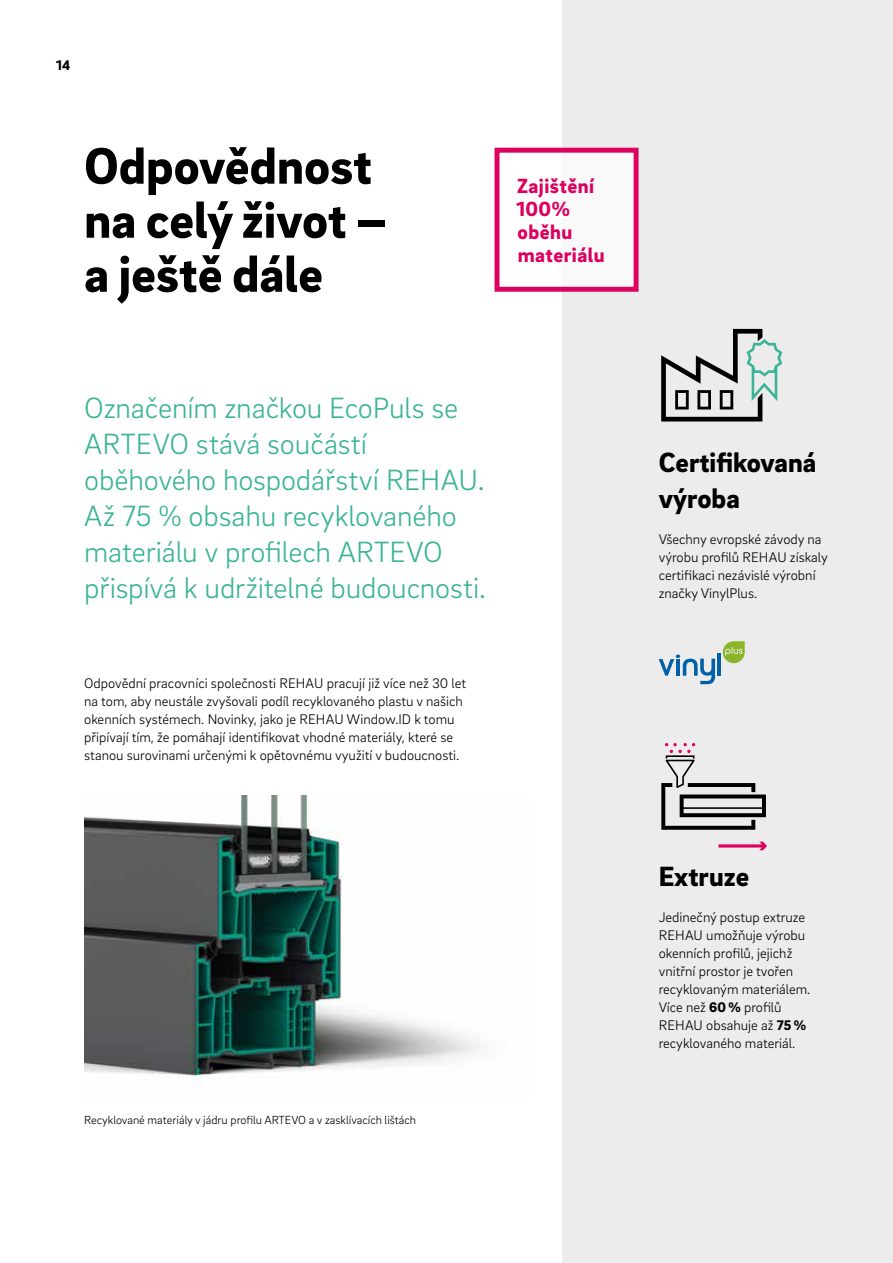
<style>
.page{position:relative;width:893px;height:1263px;background:#fff}
.page>*{position:absolute;margin:0;border:0;box-sizing:border-box;transform-origin:0 0}
.t1{font:900 52.5px/54px "Brix Sans";color:#000}
.t2{font:300 30px/36px "Brix Sans";letter-spacing:-.005em;color:#3cb497}
.t3{font:900 28.5px/36px "Brix Sans";color:#000}
.t4{font:900 21px/23.1px "Brix Sans";letter-spacing:.02em;color:#dd005f}
.t5{font:300 14.25px/18px "Brix Sans";color:#000}
.t6{font:900 14.25px "Brix Sans";color:#000}
.t7{font:300 12px "Brix Sans";color:#000}
.s1{font-weight:900}
</style>
<div class="page">
<img style="left:84px;top:796px;width:397px;height:288px">
<div style="left:563px;top:0;width:330px;height:1263px;background:#ececec"></div>
<svg style="left:723px;top:641px;width:22px;height:22px"></svg>
<hr style="left:717px;top:654px;width:4px;height:22px;background:#0060aa">
<svg style="left:659px;top:654px;width:56px;height:30px"></svg>
<div style="left:497px;top:150px;width:139px;height:139px;background:#fff"></div>
<div style="left:495px;top:148px;width:144px;height:144px;border:5px solid #dd005f"></div>
<svg style="left:718px;top:842px;width:49px;height:8px"></svg>
<svg style="left:661px;top:743px;width:105px;height:87px"></svg>
<svg style="left:661px;top:329px;width:121px;height:92px"></svg>
<p class="t6" style="left:56px;top:56px;width:16px">14</p>
<h1 class="t1" style="left:84px;top:136px;width:305px">Odpovědnost na celý život – a ještě dále</h1>
<h3 class="t4" style="left:516px;top:173px;width:90px">Zajištění<br>100% oběhu materiálu</h3>
<h2 class="t2" style="left:84px;top:388px;width:403px">Označením značkou EcoPuls se<br>ARTEVO stává součástí oběhového hospodářství REHAU.<br>Až 75 % obsahu recyklovaného materiálu v profilech ARTEVO přispívá k udržitelné budoucnosti.</h2>
<p class="t5" style="left:84px;top:673px;width:384px">Odpovědní pracovníci společnosti REHAU pracují již více než 30 let na tom, aby neustále zvyšovali podíl recyklovaného plastu v našich okenních systémech. Novinky, jako je REHAU Window.ID k tomu připívají tím, že pomáhají identifikovat vhodné materiály, které se stanou surovinami určenými k opětovnému využití v budoucnosti.</p>
<p class="t7" style="left:84px;top:1112px;width:333px">Recyklované materiály v jádru profilu ARTEVO a v zasklívacích lištách</p>
<h3 class="t3" style="left:659px;top:443px;width:159px">Certifikovaná výroba</h3>
<p class="t5" style="left:659px;top:529px;width:171px">Všechny evropské závody na výrobu profilů REHAU získaly certifikaci nezávislé výrobní značky VinylPlus.</p>
<h3 class="t3" style="left:659px;top:857px;width:92px">Extruze</h3>
<p class="t5" style="left:659px;top:907px;width:153px">Jedinečný postup extruze<br>REHAU umožňuje výrobu okenních profilů, jejichž vnitřní prostor je tvořen recyklovaným materiálem.<br>Více než <span class="s1">60 %</span> profilů<br>REHAU obsahuje až <span class="s1">75 % </span>recyklovaného materiál.</p>
</div>
